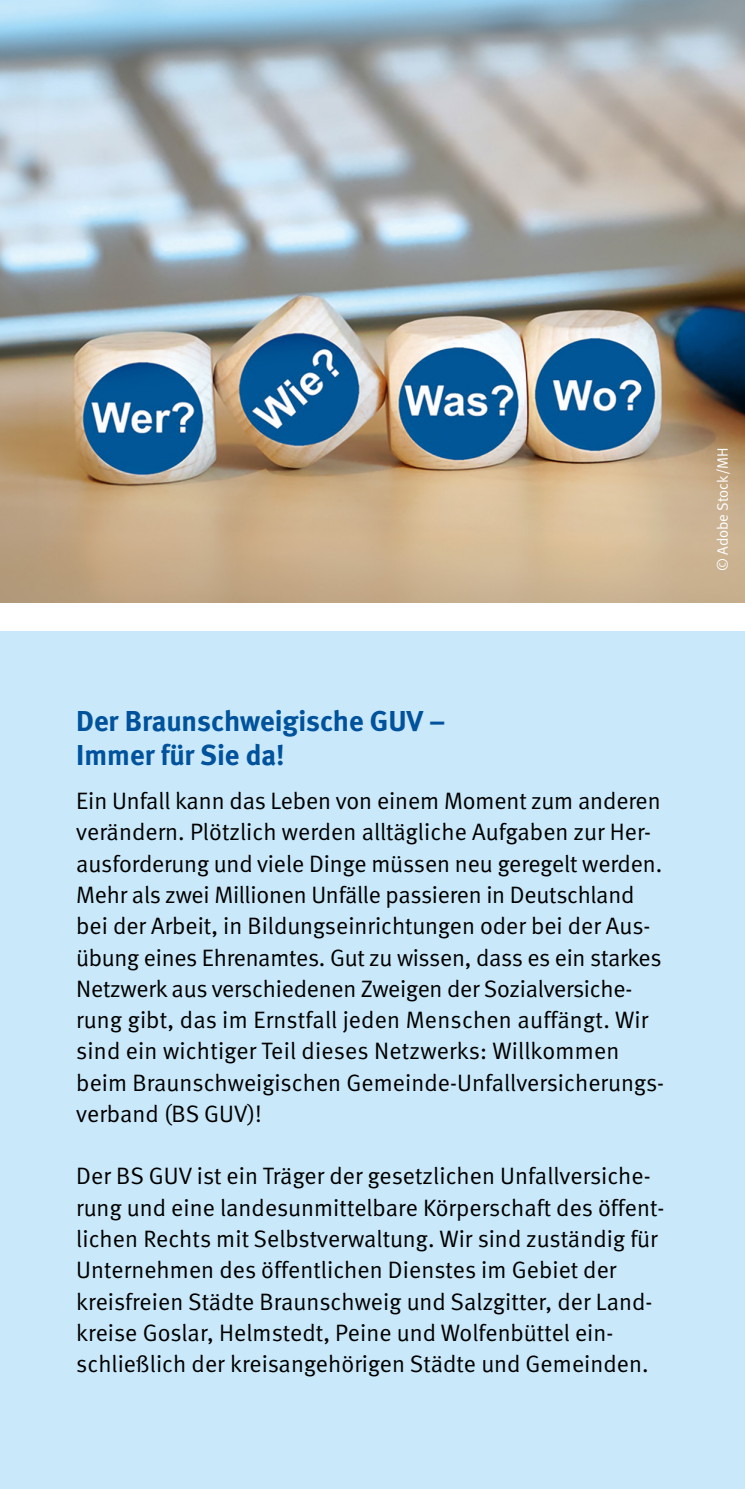
<style>
.page{position:relative;width:745px;height:1489px;background:#fff}
.page>*{position:absolute;margin:0;border:0;box-sizing:border-box;transform-origin:0 0}
.t1{font:700 28.75px/33.8px "DGUV Meta";color:#00529c}
.t2{font:23.75px/31.2px "DGUV Meta";color:#000}
.t3{font:15px "DGUV Meta";color:#fff}
</style>
<div class="page">
<div style="left:0;top:632px;width:744px;height:856px;background:#c9e9fa"></div>
<img style="left:0;top:0;width:744px;height:602px">
<p class="t3" style="left:713px;top:571px;width:125px;rotate:-90deg">© Adobe Stock/MH</p>
<p class="t1" style="left:76px;top:705px;width:370px">Der Braunschweigische GUV –<br>Immer für Sie da!</p>
<p class="t2" style="left:76px;top:785px;width:589px">Ein Unfall kann das Leben von einem Moment zum anderen verändern. Plötzlich werden alltägliche Aufgaben zur Her&shy;ausforderung und viele Dinge müssen neu geregelt werden.<br>Mehr als zwei Millionen Unfälle passieren in Deutschland bei der Arbeit, in Bildungseinrichtungen oder bei der Aus&shy;übung eines Ehrenamtes. Gut zu wissen, dass es ein starkes Netzwerk aus verschiedenen Zweigen der Sozialversiche&shy;rung gibt, das im Ernstfall jeden Menschen auffängt. Wir sind ein wichtiger Teil dieses Netzwerks: Willkommen beim Braunschweigischen Gemeinde-Unfallversicherungs&shy;verband (BS GUV)!</p>
<p class="t2" style="left:76px;top:1161px;width:589px">Der BS GUV ist ein Träger der gesetzlichen Unfallversiche&shy;rung und eine landesunmittelbare Körperschaft des öffent&shy;lichen Rechts mit Selbstverwaltung. Wir sind zuständig für Unternehmen des öffentlichen Dienstes im Gebiet der kreisfreien Städte Braunschweig und Salzgitter, der Land&shy;kreise Goslar, Helmstedt, Peine und Wolfenbüttel ein&shy;schließlich der kreisangehörigen Städte und Gemeinden.</p>
</div>
